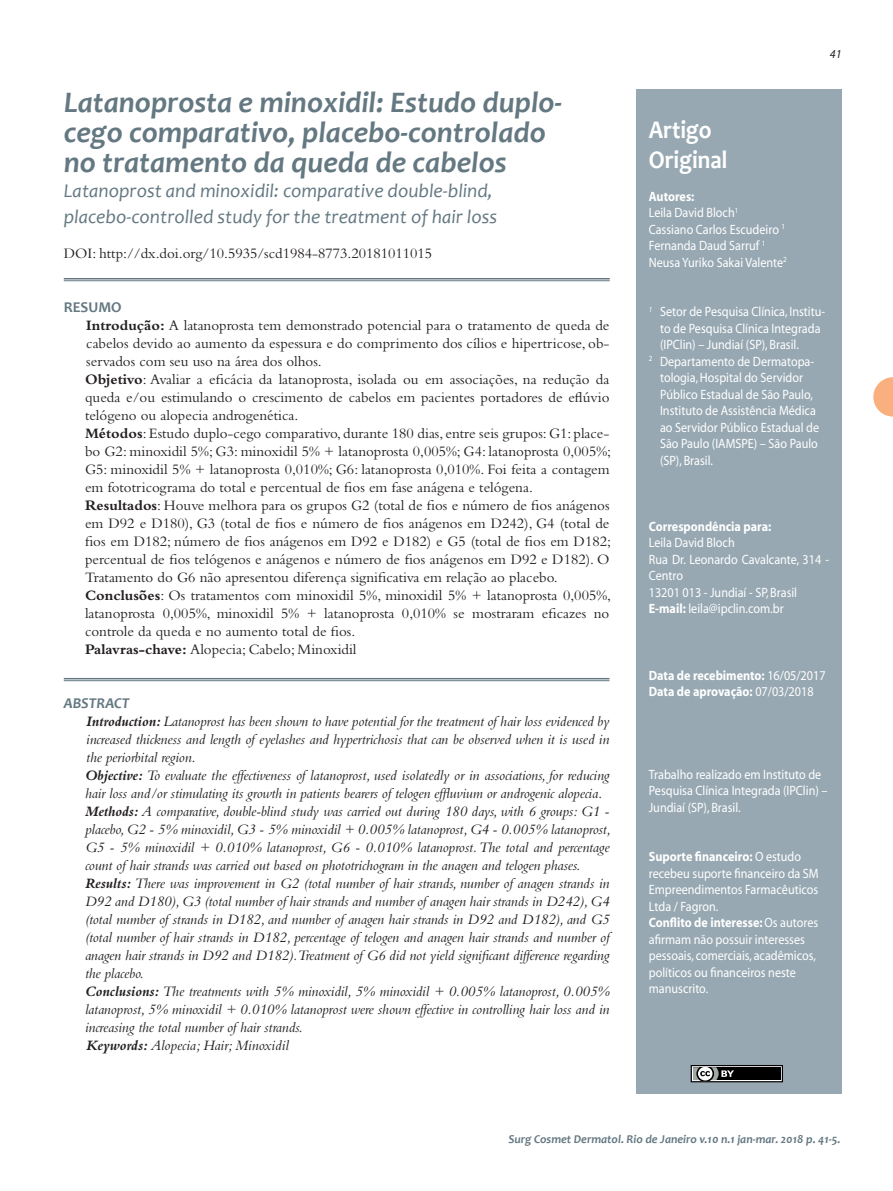
<style>
.page{position:relative;width:893px;height:1191px;background:#fff}
.page>*{position:absolute;margin:0;border:0;box-sizing:border-box;transform-origin:0 0}
.t1{font:italic 700 30px/30px "Candara";color:#647882}
.t2{font:700 25.5px "Candara";color:#fff;scale:.9 1}
.t3{font:italic 19.5px "Candara";color:#647882}
.t4{font:italic 15px/18px "Bembo";letter-spacing:-.01em;color:#231f20;text-align:justify}
.t5{font:15px/18px "Bembo";color:#231f20;text-align:justify}
.t6{font:italic 700 15px "Candara";color:#647882}
.t7{font:700 15px "Candara";color:#647882}
.t8{font:13.5px/16.5px "Myriad";color:#fff;scale:.9 1}
.t9{font:700 13.5px "Myriad";color:#fff;scale:.9 1}
.t10{font:italic 700 12px "Candara";color:#647882}
.t11{font:italic 12px "Myriad";color:#231f20}
.s1{font-weight:700}
.s2{font-weight:400}
</style>
<div class="page">
<div style="left:636px;top:89px;width:206px;height:1004px;background:#97a8b2"></div>
<hr style="left:64px;top:678px;width:545px;height:1px;background:#647882">
<hr style="left:64px;top:680px;width:545px;height:1px;background:#647882">
<hr style="left:64px;top:278px;width:546px;height:1px;background:#647882">
<hr style="left:64px;top:280px;width:546px;height:1px;background:#647882">
<svg style="left:873px;top:377px;width:20px;height:39px"></svg>
<svg style="left:691px;top:1065px;width:92px;height:17px"></svg>
<p class="t1" style="left:64px;top:87px;width:500px">Latanoprosta e minoxidil: Estudo duplo&shy;cego comparativo, placebo-controlado</p>
<p class="t1" style="left:64px;top:147px;width:444px">no tratamento da queda de cabelos</p>
<p class="t3" style="left:64px;top:179px;width:431px">Latanoprost and minoxidil: comparative double-blind,</p>
<p class="t3" style="left:64px;top:204px;width:435px">placebo-controlled study for the treatment of hair loss</p>
<p class="t5" style="left:64px;top:244px;width:370px">DOI: http://dx.doi.org/10.5935/scd1984-8773.20181011015</p>
<p class="t7" style="left:64px;top:298px;width:59px">RESUMO</p>
<p class="t5" style="left:86px;top:316px;width:525px"><span class="s1">Introdução:</span> A latanoprosta tem demonstrado potencial para o tratamento de queda de cabelos devido ao aumento da espessura e do comprimento dos cílios e hipertricose, ob&shy;servados com seu uso na área dos olhos.</p>
<p class="t5" style="left:85px;top:370px;width:526px"><span class="s1">Objetivo</span>: Avaliar a eficácia da latanoprosta, isolada ou em associações, na redução da queda e/ou estimulando o crescimento de cabelos em pacientes portadores de eflúvio telógeno ou alopecia androgenética.</p>
<p class="t5" style="left:85px;top:424px;width:527px"><span class="s1">Métodos</span>: Estudo duplo-cego comparativo, durante 180 dias, entre seis grupos: G1: place&shy;bo G2: minoxidil 5%; G3: minoxidil 5% + latanoprosta 0,005%; G4: latanoprosta 0,005%; G5: minoxidil 5% + latanoprosta 0,010%; G6: latanoprosta 0,010%. Foi feita a contagem em fototricograma do total e percentual de fios em fase anágena e telógena.</p>
<p class="t5" style="left:85px;top:496px;width:527px"><span class="s1">Resultados</span>: Houve melhora para os grupos G2 (total de fios e número de fios anágenos em D92 e D180), G3 (total de fios e número de fios anágenos em D242), G4 (total de fios em D182; número de fios anágenos em D92 e D182) e G5 (total de fios em D182; percentual de fios telógenos e anágenos e número de fios anágenos em D92 e D182). O Tratamento do G6 não apresentou diferença significativa em relação ao placebo.</p>
<p class="t5" style="left:85px;top:586px;width:527px"><span class="s1">Conclusões</span>: Os tratamentos com minoxidil 5%, minoxidil 5% + latanoprosta 0,005%, latanoprosta 0,005%, minoxidil 5% + latanoprosta 0,010% se mostraram eficazes no controle da queda e no aumento total de fios.</p>
<p class="t5" style="left:85px;top:640px;width:273px"><span class="s1">Palavras-chave:</span> Alopecia; Cabelo; Minoxidil</p>
<p class="t6" style="left:64px;top:694px;width:67px">ABSTRACT</p>
<p class="t4" style="left:86px;top:712px;width:525px"><span class="s1">Introduction:</span> Latanoprost has been shown to have potential for the treatment of hair loss evidenced by increased thickness and length of eyelashes and hypertrichosis that can be observed when it is used in the periorbital region.</p>
<p class="t4" style="left:85px;top:766px;width:526px"><span class="s1">Objective:</span> To evaluate the effectiveness of latanoprost, used isolatedly or in associations, for reducing hair loss and/or stimulating its growth in patients bearers of telogen effluvium or androgenic alopecia.</p>
<p class="t4" style="left:85px;top:802px;width:527px"><span class="s1">Methods:</span> A comparative, double-blind study was carried out during 180 days, with 6 groups: G1 - placebo, G2 - 5% minoxidil, G3 - 5% minoxidil + 0.005% latanoprost, G4 - 0.005% latanoprost, G5 - 5% minoxidil + 0.010% latanoprost, G6 - 0.010% latanoprost. The total and percentage count of hair strands was carried out based on phototrichogram in the anagen and telogen phases.</p>
<p class="t4" style="left:85px;top:874px;width:526px"><span class="s1">Results:</span> There was improvement in G2 (total number of hair strands, number of anagen strands in D92 and D180), G3 (total number of hair strands and number of anagen hair strands in D242), G4 (total number of strands in D182, and number of anagen hair strands in D92 and D182), and G5 (total number of hair strands in D182, percentage of telogen and anagen hair strands and number of anagen hair strands in D92 and D182).Treatment of G6 did not yield significant difference regarding the placebo.</p>
<p class="t4" style="left:85px;top:982px;width:526px"><span class="s1">Conclusions:</span> The treatments with 5% minoxidil, 5% minoxidil + 0.005% latanoprost, 0.005% latanoprost, 5% minoxidil + 0.010% latanoprost were shown effective in controlling hair loss and in increasing the total number of hair strands.</p>
<p class="t4" style="left:86px;top:1036px;width:204px"><span class="s1">Keywords:</span> Alopecia; Hair; Minoxidil</p>
<p class="t11" style="left:830px;top:48px;width:13px">41</p>
<p class="t2" style="left:649px;top:113px;width:71px">Artigo</p>
<p class="t2" style="left:649px;top:143px;width:89px">Original</p>
<p class="t9" style="left:649px;top:189px;width:52px">Autores:</p>
<p class="t8" style="left:649px;top:205px;width:101px">Leila David Bloch<sup>1</sup></p>
<p class="t8" style="left:649px;top:222px;width:153px">Cassiano Carlos Escudeiro <sup>1</sup></p>
<p class="t8" style="left:649px;top:238px;width:131px">Fernanda Daud Sarruf <sup>1</sup></p>
<p class="t8" style="left:649px;top:255px;width:155px">Neusa Yuriko Sakai Valente<sup>2</sup></p>
<p class="t8" style="left:660px;top:304px;width:185px;text-indent:-11px"><sup>1</sup> Setor de Pesquisa Clínica, Institu&shy;to de Pesquisa Clínica Integrada (IPClin) – Jundiaí (SP), Brasil.</p>
<p class="t8" style="left:660px;top:354px;width:178px;text-indent:-11px"><sup>2</sup> Departamento de Dermatopa&shy;tologia, Hospital do Servidor<br>Público Estadual de São Paulo,<br>Instituto de Assistência Médica ao Servidor Público Estadual de<br>São Paulo (IAMSPE) – São Paulo (SP), Brasil.</p>
<p class="t9" style="left:649px;top:519px;width:138px">Correspondência para:</p>
<p class="t8" style="left:649px;top:535px;width:97px">Leila David Bloch</p>
<p class="t8" style="left:649px;top:552px;width:202px">Rua Dr. Leonardo Cavalcante, 314 -<br>Centro</p>
<p class="t8" style="left:649px;top:585px;width:166px">13201 013 - Jundiaí - SP, Brasil</p>
<p class="t8" style="left:649px;top:601px;width:151px"><span class="s1">E-mail:</span> leila@ipclin.com.br</p>
<p class="t9" style="left:649px;top:668px;width:198px">Data de recebimento: <span class="s2">16/05/2017</span></p>
<p class="t9" style="left:649px;top:684px;width:185px">Data de aprovação: <span class="s2">07/03/2018</span></p>
<p class="t8" style="left:649px;top:766px;width:200px">Trabalho realizado em Instituto de<br>Pesquisa Clínica Integrada (IPClin) –<br>Jundiaí (SP), Brasil.</p>
<p class="t8" style="left:649px;top:849px;width:190px"><span class="s1">Suporte financeiro:</span> O estudo recebeu suporte financeiro da SM<br>Empreendimentos Farmacêuticos<br>Ltda / Fagron.</p>
<p class="t8" style="left:649px;top:915px;width:190px"><span class="s1">Conflito de interesse:</span> Os autores afirmam não possuir interesses pessoais, comerciais, acadêmicos, políticos ou financeiros neste manuscrito.</p>
<p class="t10" style="left:508px;top:1131px;width:333px">Surg Cosmet Dermatol. Rio de Janeiro v.10 n.1 jan-mar. 2018 p. 41-5.</p>
</div>
